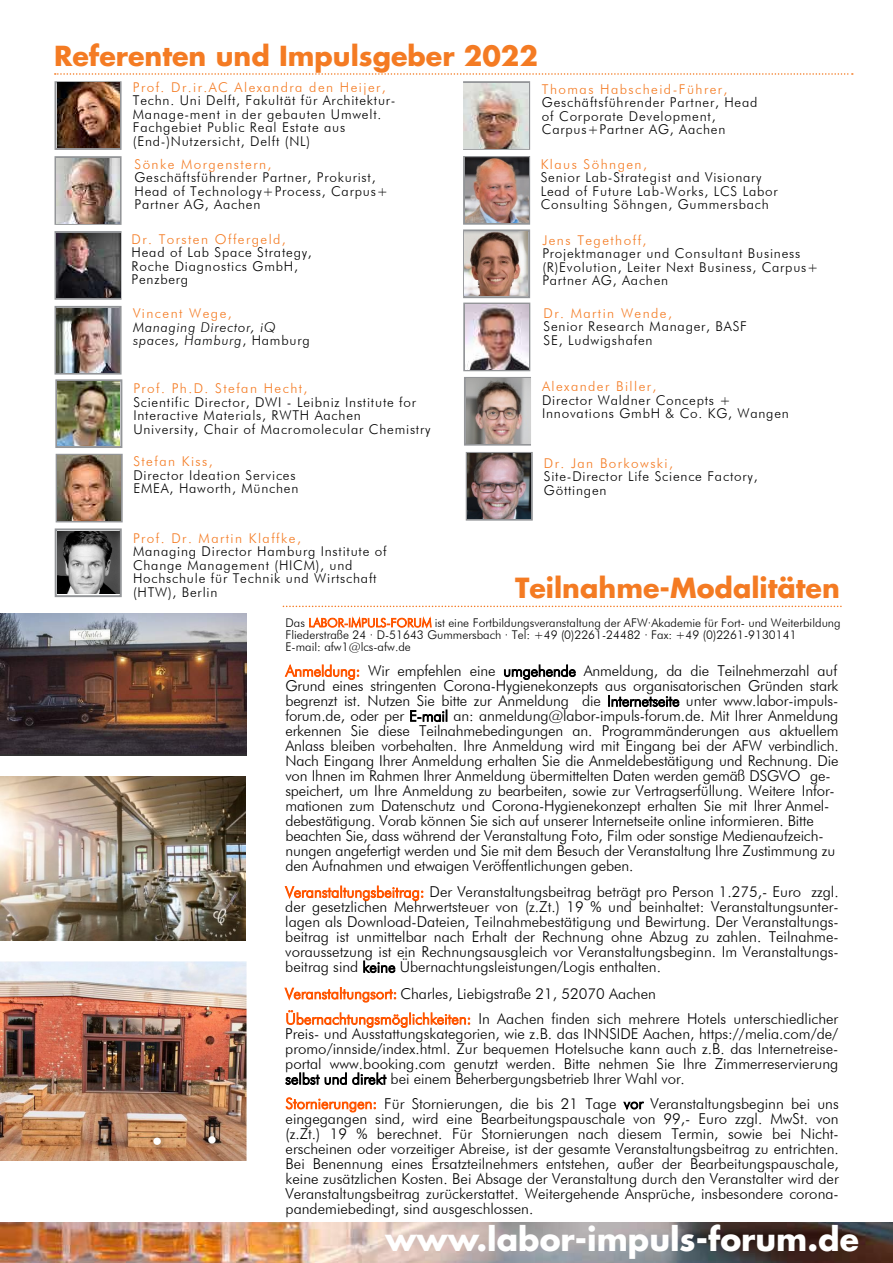
<style>
.page{position:relative;width:893px;height:1263px;background:#fff}
.page>*{position:absolute;margin:0;border:0;box-sizing:border-box;transform-origin:0 0}
.t1{font:700 31.5px "Futura";color:#fff}
.t2{font:700 27px "Futura";color:#f47b23}
.t3{font:300 15px/15px "Futura BT";letter-spacing:-.01em;color:#000;text-align:justify}
.t4{font:300 13.5px/13.5px "Futura BT";letter-spacing:.06em;color:#000}
.t5{font:300 13.5px "Futura BT";letter-spacing:.105em;color:#f47b23}
.t6{font:italic 300 13.5px/13.5px "Futura BT";letter-spacing:.06em;color:#000}
.t7{font:300 12px/12px "Futura BT";color:#000}
.s1{font-style:normal}
.s2{color:#f50}
</style>
<div class="page">
<img style="left:1px;top:1223px;width:892px;height:40px">
<div style="left:55px;top:306px;width:67px;height:69px;border:2px solid #939598"></div>
<div style="left:55px;top:156px;width:67px;height:69px;border:2px solid #939598"></div>
<div style="left:463px;top:156px;width:67px;height:69px;border:2px solid #939598"></div>
<div style="left:55px;top:81px;width:67px;height:69px;border:2px solid #939598"></div>
<div style="left:55px;top:231px;width:67px;height:69px;border:2px solid #939598"></div>
<div style="left:463px;top:229px;width:67px;height:69px;border:2px solid #939598"></div>
<div style="left:463px;top:81px;width:67px;height:69px;border:2px solid #939598"></div>
<svg style="left:55px;top:73px;width:798px;height:2px"></svg>
<div style="left:463px;top:303px;width:67px;height:68px;border:2px solid #939598"></div>
<div style="left:56px;top:454px;width:67px;height:68px;border:2px solid #939598"></div>
<div style="left:55px;top:379px;width:67px;height:69px;border:2px solid #939598"></div>
<img style="left:58px;top:456px;width:62px;height:64px">
<img style="left:464px;top:84px;width:64px;height:65px">
<img style="left:466px;top:305px;width:62px;height:64px">
<img style="left:57px;top:83px;width:63px;height:64px">
<img style="left:56px;top:233px;width:64px;height:64px">
<img style="left:56px;top:308px;width:63px;height:64px">
<img style="left:57px;top:381px;width:63px;height:65px">
<svg style="left:283px;top:606px;width:559px;height:1px"></svg>
<img style="left:57px;top:159px;width:63px;height:64px">
<img style="left:464px;top:231px;width:64px;height:65px">
<div style="left:464px;top:377px;width:67px;height:69px;border:2px solid #939598"></div>
<img style="left:466px;top:378px;width:64px;height:66px">
<img style="left:0;top:614px;width:247px;height:142px">
<img style="left:0;top:776px;width:246px;height:164px">
<img style="left:0;top:961px;width:246px;height:200px">
<div style="left:466px;top:452px;width:67px;height:69px;border:2px solid #939598"></div>
<div style="left:55px;top:528px;width:67px;height:69px;border:2px solid #939598"></div>
<img style="left:57px;top:531px;width:63px;height:63px">
<img style="left:465px;top:158px;width:63px;height:65px">
<img style="left:468px;top:454px;width:62px;height:64px">
<h2 class="t2" style="left:54px;top:38px;width:485px">Referenten und Impulsgeber 2022</h2>
<p class="t5" style="left:133px;top:79px;width:254px">Prof. Dr.ir.AC Alexandra den Heijer,</p>
<p class="t4" style="left:133px;top:94px;width:264px">Techn. Uni Delft, Fakultät für Architektur-Manage-ment in der gebauten Umwelt.<br>Fachgebiet Public Real Estate aus (End-)Nutzersicht, Delft (NL)</p>
<p class="t5" style="left:135px;top:156px;width:138px">Sönke Morgenstern,</p>
<p class="t4" style="left:135px;top:171px;width:255px">Geschäftsführender Partner, Prokurist,<br>Head of Technology+Process, Carpus+<br>Partner AG, Aachen</p>
<p class="t5" style="left:132px;top:231px;width:156px">Dr. Torsten Offergeld,</p>
<p class="t4" style="left:132px;top:246px;width:182px">Head of Lab Space Strategy,<br>Roche Diagnostics GmbH,<br>Penzberg</p>
<p class="t5" style="left:133px;top:305px;width:100px">Vincent Wege,</p>
<p class="t6" style="left:133px;top:320px;width:178px">Managing Director, iQ spaces, Hamburg<span class="s1">, Hamburg</span></p>
<p class="t5" style="left:133px;top:380px;width:176px">Prof. Ph.D. Stefan Hecht,</p>
<p class="t4" style="left:133px;top:395px;width:299px">Scientific Director, DWI - Leibniz Institute for<br>Interactive Materials, RWTH Aachen<br>University, Chair of Macromolecular Chemistry</p>
<p class="t5" style="left:133px;top:453px;width:81px">Stefan Kiss,</p>
<p class="t4" style="left:133px;top:468px;width:167px">Director Ideation Services<br>EMEA, Haworth, München</p>
<p class="t5" style="left:542px;top:81px;width:187px">Thomas Habscheid-Führer,</p>
<p class="t4" style="left:542px;top:96px;width:217px">Geschäftsführender Partner, Head of Corporate Development,<br>Carpus+Partner AG, Aachen</p>
<p class="t5" style="left:541px;top:156px;width:108px">Klaus Söhngen,</p>
<p class="t4" style="left:541px;top:171px;width:239px">Senior Lab-Strategist and Visionary<br>Lead of Future Lab-Works, LCS Labor<br>Consulting Söhngen, Gummersbach</p>
<p class="t5" style="left:542px;top:232px;width:106px">Jens Tegethoff,</p>
<p class="t4" style="left:542px;top:247px;width:278px">Projektmanager und Consultant Business (R)Evolution, Leiter Next Business, Carpus+<br>Partner AG, Aachen</p>
<p class="t5" style="left:544px;top:305px;width:130px">Dr. Martin Wende,</p>
<p class="t4" style="left:544px;top:320px;width:205px">Senior Research Manager, BASF<br>SE, Ludwigshafen</p>
<p class="t5" style="left:542px;top:378px;width:116px">Alexander Biller,</p>
<p class="t4" style="left:542px;top:393px;width:248px">Director Waldner Concepts +<br>Innovations GmbH &amp; Co. KG, Wangen</p>
<p class="t5" style="left:544px;top:455px;width:131px">Dr. Jan Borkowski,</p>
<p class="t4" style="left:544px;top:470px;width:215px">Site-Director Life Science Factory,<br>Göttingen</p>
<p class="t5" style="left:133px;top:530px;width:169px">Prof. Dr. Martin Klaffke,</p>
<p class="t4" style="left:133px;top:545px;width:255px">Managing Director Hamburg Institute of<br>Change Management (HICM), und<br>Hochschule für Technik und Wirtschaft (HTW), Berlin</p>
<h2 class="t2" style="left:515px;top:569px;width:326px">Teilnahme-Modalitäten</h2>
<p class="t7" style="left:285px;top:617px;width:557px">Das <span class="s2">LABOR-IMPULS-FORUM</span> ist eine Fortbildungsveranstaltung der AFW·Akademie für Fort- und Weiterbildung<br>Fliederstraße 24 · D-51643 Gummersbach · Tel: +49 (0)2261-24482 · Fax: +49 (0)2261-9130141<br>E-mail: afw1@lcs-afw.de</p>
<p class="t3" style="left:285px;top:663px;width:555px;text-align:left"><span class="s2">Anmeldung:</span> Wir empfehlen eine umgehende Anmeldung, da die Teilnehmerzahl auf Grund eines stringenten Corona-Hygienekonzepts aus organisatorischen Gründen stark begrenzt ist. Nutzen Sie bitte zur Anmeldung die Internetseite unter www.labor-impuls&shy;forum.de, oder per E-mail an: anmeldung@labor-impuls-forum.de. Mit Ihrer Anmeldung erkennen Sie diese Teilnahmebedingungen an. Programmänderungen aus aktuellem Anlass bleiben vorbehalten. Ihre Anmeldung wird mit Eingang bei der AFW verbindlich.<br>Nach Eingang Ihrer Anmeldung erhalten Sie die Anmeldebestätigung und Rechnung. Die von Ihnen im Rahmen Ihrer Anmeldung übermittelten Daten werden gemäß DSGVO ge&shy;speichert, um Ihre Anmeldung zu bearbeiten, sowie zur Vertragserfüllung. Weitere Infor&shy;mationen zum Datenschutz und Corona-Hygienekonzept erhalten Sie mit Ihrer Anmel&shy;debestätigung. Vorab können Sie sich auf unserer Internetseite online informieren. Bitte beachten Sie, dass während der Veranstaltung Foto, Film oder sonstige Medienaufzeich&shy;nungen angefertigt werden und Sie mit dem Besuch der Veranstaltung Ihre Zustimmung zu den Aufnahmen und etwaigen Veröffentlichungen geben.</p>
<p class="t3" style="left:285px;top:884px;width:555px"><span class="s2">Veranstaltungsbeitrag:</span> Der Veranstaltungsbeitrag beträgt pro Person 1.275,- Euro zzgl. der gesetzlichen Mehrwertsteuer von (z.Zt.) 19 % und beinhaltet: Veranstaltungsunter&shy;lagen als Download-Dateien, Teilnahmebestätigung und Bewirtung. Der Veranstaltungs&shy;beitrag ist unmittelbar nach Erhalt der Rechnung ohne Abzug zu zahlen. Teilnahme&shy;voraussetzung ist ein Rechnungsausgleich vor Veranstaltungsbeginn. Im Veranstaltungs&shy;beitrag sind keine Übernachtungsleistungen/Logis enthalten.</p>
<p class="t3" style="left:285px;top:1011px;width:555px"><span class="s2">Übernachtungsmöglichkeiten:</span> In Aachen finden sich mehrere Hotels unterschiedlicher Preis- und Ausstattungskategorien, wie z.B. das INNSIDE Aachen, https://melia.com/de/ promo/innside/index.html. Zur bequemen Hotelsuche kann auch z.B. das Internetreise&shy;portal www.booking.com genutzt werden. Bitte nehmen Sie Ihre Zimmerreservierung selbst und direkt bei einem Beherbergungsbetrieb Ihrer Wahl vor.</p>
<p class="t3" style="left:285px;top:986px;width:372px"><span class="s2">Veranstaltungsort:</span> Charles, Liebigstraße 21, 52070 Aachen</p>
<p class="t3" style="left:286px;top:1096px;width:555px"><span class="s2">Stornierungen:</span> Für Stornierungen, die bis 21 Tage vor Veranstaltungsbeginn bei uns eingegangen sind, wird eine Bearbeitungspauschale von 99,- Euro zzgl. MwSt. von (z.Zt.) 19 % berechnet. Für Stornierungen nach diesem Termin, sowie bei Nicht&shy;erscheinen oder vorzeitiger Abreise, ist der gesamte Veranstaltungsbeitrag zu entrichten.<br>Bei Benennung eines Ersatzteilnehmers entstehen, außer der Bearbeitungspauschale, keine zusätzlichen Kosten. Bei Absage der Veranstaltung durch den Veranstalter wird der Veranstaltungsbeitrag zurückerstattet. Weitergehende Ansprüche, insbesondere corona&shy;pandemiebedingt, sind ausgeschlossen.</p>
<h1 class="t1" style="left:385px;top:1218px;width:475px">www.labor-impuls-forum.de</h1>
</div>
